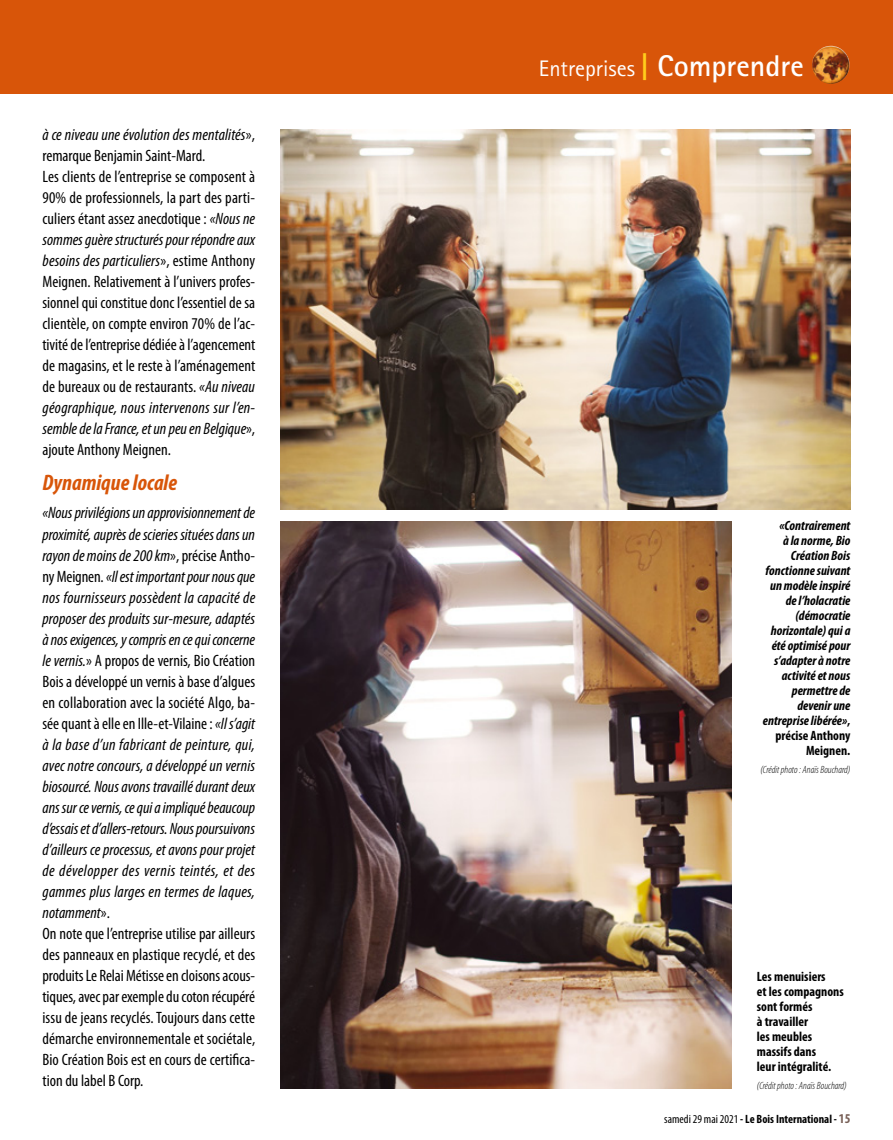
<style>
.page{position:relative;width:893px;height:1140px;background:#fff}
.page>*{position:absolute;margin:0;border:0;box-sizing:border-box;transform-origin:0 0}
.t1{font:22.5px "Rotis Sans Serif";color:#fff}
.Inter{font:italic 700 condensed 22.5px "Myriad Pro";color:#d85509}
.TXT{font:italic condensed 16.5px/21px "Myriad Pro";letter-spacing:.005em;color:#000}
.TXT-2{font:condensed 16.5px/21px "Myriad Pro";color:#000;text-align:justify}
.Légende_photo{font:italic 700 condensed 13.5px/15px "Myriad Pro";color:#000;text-align:right}
.Légende_photo-2{font:700 condensed 13.5px/15px "Myriad Pro";color:#000}
.t2{font:700 condensed 12px "Myriad Pro";color:#000}
.Légende_photo-3{font:italic 300 condensed 10.5px "Myriad Pro";color:#000}
.s1{font-style:normal}
.s2{font-style:italic}
.s3{font-weight:700;font-size:30px;color:#ffcd1c}
.s4{font-weight:700;font-size:30px}
.s5{font-weight:400}
.s6{font-size:13.5px;color:#786057}
</style>
<div class="page">
<div style="left:0;top:0;width:893px;height:94px;background:#d85509"></div>
<img style="left:812px;top:46px;width:38px;height:38px">
<img style="left:281px;top:130px;width:569px;height:379px">
<img style="left:281px;top:522px;width:450px;height:567px">
<p class="TXT" style="left:43px;top:124px;width:214px">à ce niveau une évolution des mentalités<span class="s1">», remarque Benjamin Saint-Mard.</span></p>
<p class="TXT-2" style="left:43px;top:166px;width:214px">Les clients de l’entreprise se composent à 90% de professionnels, la part des parti&shy;culiers étant assez anecdotique : <span class="s2">«Nous ne sommes guère structurés pour répondre aux besoins des particuliers</span>», estime Anthony Meignen. Relativement à l’univers profes&shy;sionnel qui constitue donc l’essentiel de sa clientèle, on compte environ 70% de l’ac&shy;tivité de l’entreprise dédiée à l’agencement de magasins, et le reste à l’aménagement de bureaux ou de restaurants. <span class="s2">«Au niveau géographique, nous intervenons sur l’en&shy;semble de la France, et un peu en Belgique</span>», ajoute Anthony Meignen.</p>
<p class="Inter" style="left:43px;top:469px;width:136px">Dynamique locale</p>
<p class="TXT" style="left:43px;top:502px;width:214px;text-align:justify">«Nous privilégions un approvisionnement de proximité, auprès de scieries situées dans un rayon de moins de 200 km<span class="s1">», précise Antho&shy;ny Meignen.</span> «Il est important pour nous que nos fournisseurs possèdent la capacité de proposer des produits sur-mesure, adaptés à nos exigences, y compris en ce qui concerne le vernis.<span class="s1">» A propos de vernis, Bio Création Bois a développé un vernis à base d’algues en collaboration avec la société Algo, ba&shy;sée quant à elle en Ille-et-Vilaine :</span> «Il s’agit à la base d’un fabricant de peinture, qui, avec notre concours, a développé un vernis biosourcé. Nous avons travaillé durant deux ans sur ce vernis, ce qui a impliqué beaucoup d’essais et d’allers-retours. Nous poursuivons d’ailleurs ce processus, et avons pour projet de développer des vernis teintés, et des gammes plus larges en termes de laques, notamment<span class="s1">».</span></p>
<p class="TXT-2" style="left:43px;top:922px;width:214px">On note que l’entreprise utilise par ailleurs des panneaux en plastique recyclé, et des produits Le Relai Métisse en cloisons acous&shy;tiques, avec par exemple du coton récupéré issu de jeans recyclés. Toujours dans cette démarche environnementale et sociétale, Bio Création Bois est en cours de certifica&shy;tion du label B Corp.</p>
<p class="t1" style="left:539px;top:55px;width:266px">Entreprises <span class="s3">|</span> <span class="s4">Comprendre</span></p>
<p class="Légende_photo" style="left:763px;top:517px;width:89px">«Contrairement<br>à la norme, Bio<br>Création Bois fonctionne suivant un modèle inspiré de l’holacratie (démocratie horizontale) qui a été optimisé pour s’adapter à notre activité et nous permettre de devenir une entreprise libérée»<span class="s1">, précise Anthony<br>Meignen.</span></p>
<p class="Légende_photo-3" style="left:760px;top:764px;width:91px">(Crédit photo : Anaïs Bouchard)</p>
<p class="Légende_photo-2" style="left:757px;top:968px;width:88px">Les menuisiers<br>et les compagnons sont formés<br>à travailler<br>les meubles massifs dans<br>leur intégralité.</p>
<p class="Légende_photo-3" style="left:757px;top:1079px;width:91px">(Crédit photo : Anaïs Bouchard)</p>
<p class="t2" style="left:664px;top:1111px;width:188px"><span class="s5">samedi 29 mai 2021</span> - Le Bois International - <span class="s6">15</span></p>
</div>
